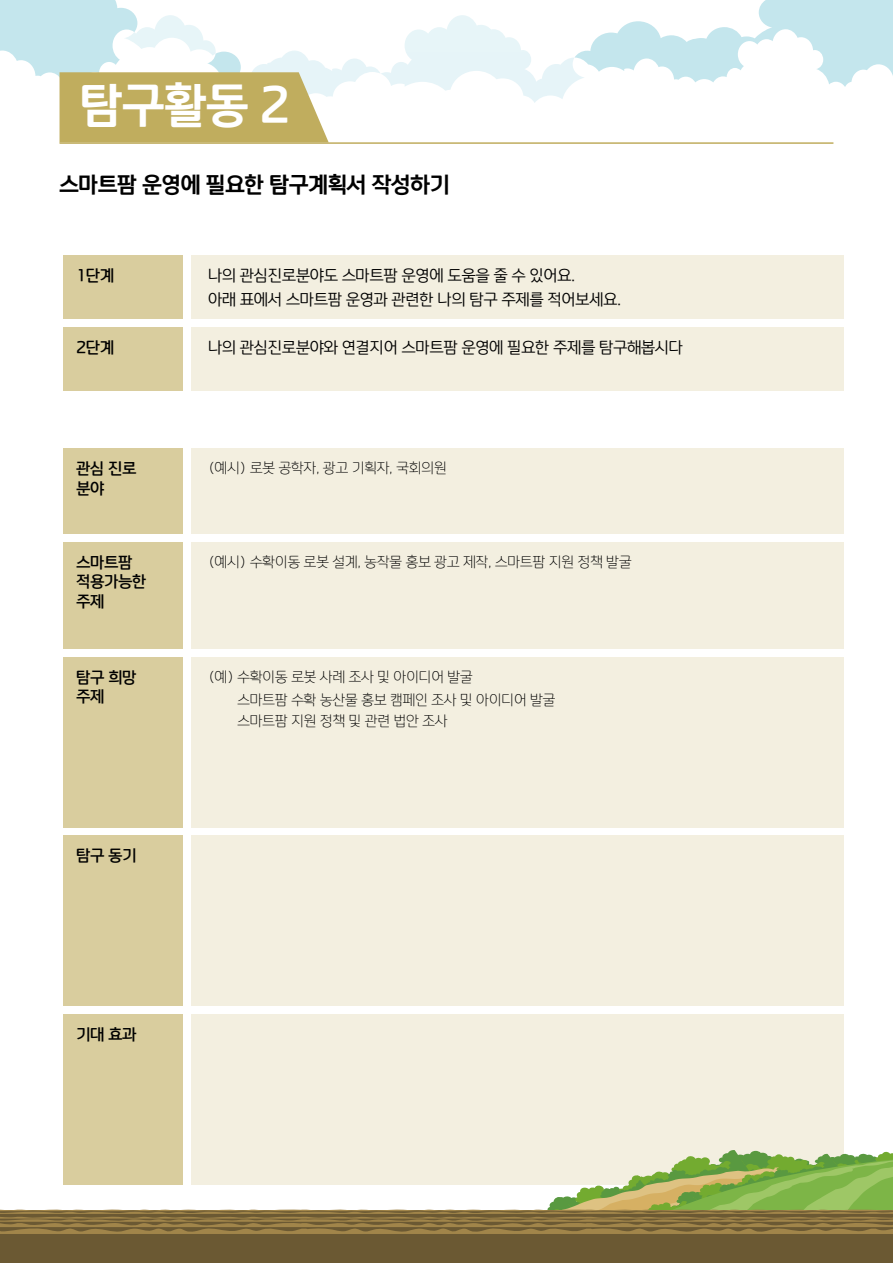
<style>
.page{position:relative;width:893px;height:1263px;background:#fff}
.page>*{position:absolute;margin:0;border:0;box-sizing:border-box;transform-origin:0 0}
.t1{font:700 45px "paybooc OTF Extra";color:#fff}
.t2{font:700 21px "paybooc OTF Extra";color:#000}
.t3{font:15px/24px "paybooc OTF Medium";color:#000}
.t4{font:15px/19.5px "paybooc OTF Bold";color:#000}
.t5{font:13.5px/23.7px "paybooc OTF Light";color:#000}
</style>
<div class="page">
<div style="left:64px;top:449px;width:119px;height:85px;background:#d9cd9e"></div>
<div style="left:191px;top:449px;width:653px;height:85px;background:#f3efe0"></div>
<div style="left:64px;top:542px;width:119px;height:106px;background:#d9cd9e"></div>
<div style="left:191px;top:542px;width:653px;height:106px;background:#f3efe0"></div>
<div style="left:64px;top:657px;width:119px;height:170px;background:#d9cd9e"></div>
<div style="left:191px;top:657px;width:653px;height:170px;background:#f3efe0"></div>
<div style="left:64px;top:836px;width:119px;height:170px;background:#d9cd9e"></div>
<div style="left:191px;top:836px;width:653px;height:170px;background:#f3efe0"></div>
<div style="left:64px;top:1014px;width:119px;height:170px;background:#d9cd9e"></div>
<div style="left:191px;top:1014px;width:653px;height:170px;background:#f3efe0"></div>
<svg style="left:0;top:0;width:893px;height:87px"></svg>
<svg style="left:0;top:1150px;width:893px;height:113px"></svg>
<svg style="left:60px;top:15px;width:525px;height:127px"></svg>
<hr style="left:60px;top:142px;width:773px;height:2px;background:#c0ad5e">
<div style="left:64px;top:255px;width:119px;height:64px;background:#d9cd9e"></div>
<div style="left:191px;top:255px;width:653px;height:64px;background:#f3efe0"></div>
<div style="left:191px;top:327px;width:653px;height:64px;background:#f3efe0"></div>
<div style="left:64px;top:327px;width:119px;height:64px;background:#d9cd9e"></div>
<h1 class="t1" style="left:81px;top:78px;width:210px">탐구활동 2</h1>
<h2 class="t2" style="left:60px;top:172px;width:391px">스마트팜 운영에 필요한 탐구계획서 작성하기</h2>
<p class="t4" style="left:77px;top:266px;width:39px">1단계</p>
<p class="t3" style="left:208px;top:264px;width:414px">나의 관심진로분야도 스마트팜 운영에 도움을 줄 수 있어요.<br>아래 표에서 스마트팜 운영과 관련한 나의 탐구 주제를 적어보세요.</p>
<p class="t4" style="left:77px;top:338px;width:39px">2단계</p>
<p class="t3" style="left:208px;top:336px;width:476px">나의 관심진로분야와 연결지어 스마트팜 운영에 필요한 주제를 탐구해봅시다</p>
<p class="t4" style="left:77px;top:459px;width:61px">관심 진로 분야</p>
<p class="t5" style="left:208px;top:456px;width:240px">(예시) 로봇 공학자, 광고 기획자, 국회의원</p>
<p class="t4" style="left:77px;top:553px;width:71px">스마트팜 적용가능한 주제</p>
<p class="t5" style="left:208px;top:550px;width:425px">(예시) 수확이동 로봇 설계, 농작물 홍보 광고 제작, 스마트팜 지원 정책 발굴</p>
<p class="t4" style="left:77px;top:667px;width:61px">탐구 희망 주제</p>
<p class="t5" style="left:238px;top:665px;width:319px;text-indent:-29px">(예) 수확이동 로봇 사례 조사 및 아이디어 발굴<br>스마트팜 수확 농산물 홍보 캠페인 조사 및 아이디어 발굴</p>
<p class="t5" style="left:238px;top:709px;width:212px">스마트팜 지원 정책 및 관련 법안 조사</p>
<p class="t4" style="left:77px;top:846px;width:61px">탐구 동기</p>
<p class="t4" style="left:77px;top:1025px;width:61px">기대 효과</p>
</div>
